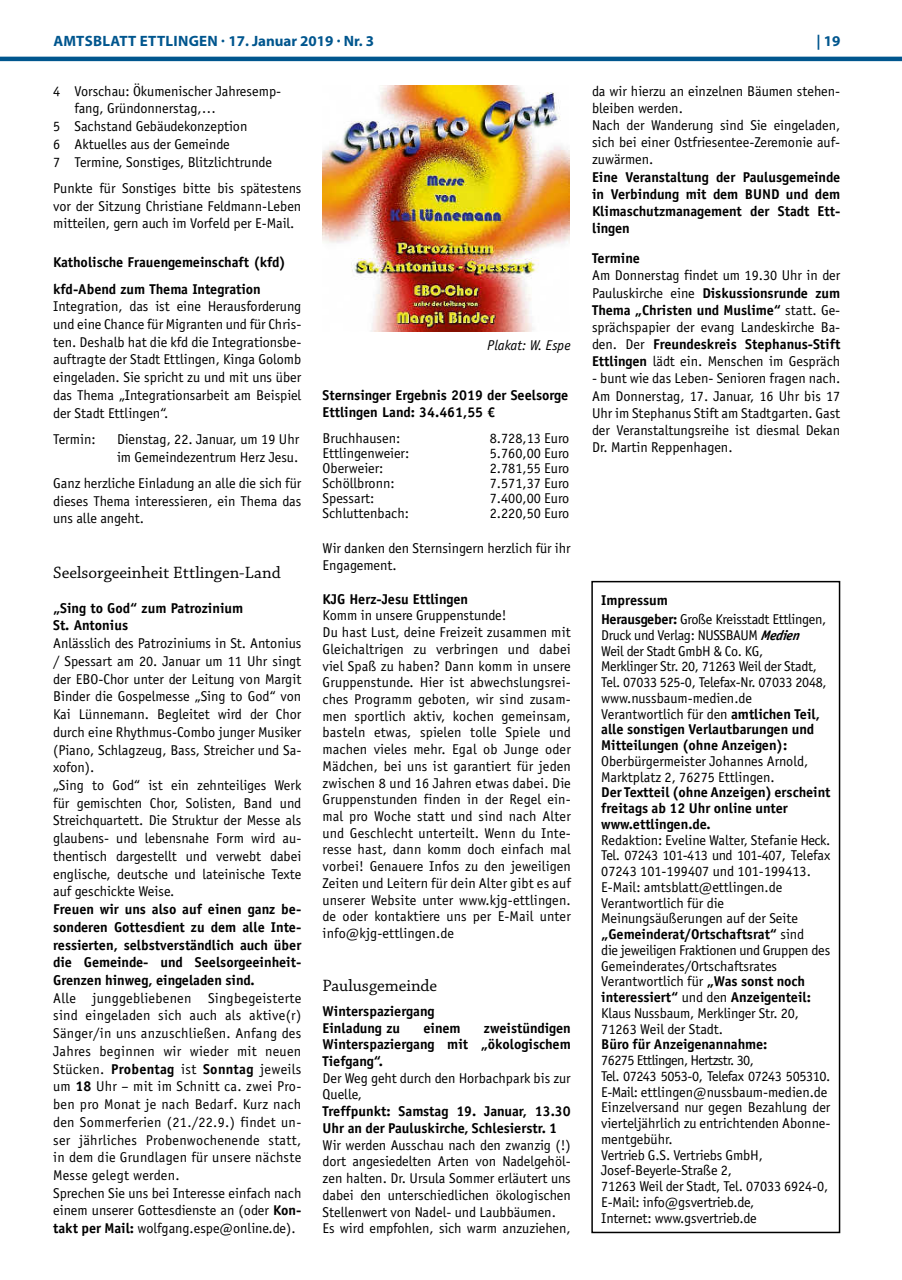
<style>
.page{position:relative;width:902px;height:1280px;background:#fff}
.page>*{position:absolute;margin:0;border:0;box-sizing:border-box;transform-origin:0 0}
.t1{font:17.25px "Chaparral Pro";color:#000}
.t2{font:700 15px "Myriad Pro";letter-spacing:.01em;color:#00568e}
.t3{font:14.25px/16.6px "Officina Sans";color:#000}
.t4{font:700 14.25px/17.7px "Officina Sans";color:#000}
.t5{font:14.25px/17.7px "Officina Sans";letter-spacing:.02em;color:#000}
.t6{font:14.25px/15.8px "Officina Sans";letter-spacing:-.02em;color:#000}
.t7{font:italic 14.25px "Officina Sans";color:#000}
.s1{font-weight:700}
.s2{font-weight:700;font-style:italic}
</style>
<div class="page">
<hr style="left:0;top:57px;width:901px;height:4px;background:#00568e">
<img style="left:322px;top:85px;width:247px;height:247px">
<div style="left:591px;top:581px;width:249px;height:652px;border:2px solid #000"></div>
<p class="t2" style="left:53px;top:31px;width:322px">AMTSBLATT ETTLINGEN · 17. Januar 2019 · Nr. 3</p>
<p class="t2" style="left:816px;top:31px;width:25px">| 19</p>
<p class="t3" style="left:53px;top:83px;width:229px">4 Vorschau: Ökumenischer Jahresemp-</p>
<p class="t3" style="left:74px;top:100px;width:143px">fang, Gründonnerstag,…</p>
<p class="t3" style="left:53px;top:118px;width:196px">5 Sachstand Gebäudekonzeption</p>
<p class="t3" style="left:53px;top:136px;width:178px">6 Aktuelles aus der Gemeinde</p>
<p class="t3" style="left:53px;top:154px;width:220px">7 Termine, Sonstiges, Blitzlichtrunde</p>
<p class="t3" style="left:53px;top:179px;width:250px;line-height:17.7px;text-align:justify">Punkte für Sonstiges bitte bis spätestens vor der Sitzung Christiane Feldmann-Leben mitteilen, gern auch im Vorfeld per E-Mail.</p>
<p class="t4" style="left:53px;top:249px;width:234px;line-height:26.2px">Katholische Frauengemeinschaft (kfd) kfd-Abend zum Thema Integration</p>
<p class="t3" style="left:53px;top:298px;width:250px;line-height:17.7px;text-align:justify">Integration, das ist eine Herausforderung und eine Chance für Migranten und für Chris&shy;ten. Deshalb hat die kfd die Integrationsbe&shy;auftragte der Stadt Ettlingen, Kinga Golomb eingeladen. Sie spricht zu und mit uns über das Thema „Integrationsarbeit am Beispiel der Stadt Ettlingen“.</p>
<p class="t3" style="left:53px;top:431px;width:44px">Termin:</p>
<p class="t3" style="left:117px;top:430px;width:184px;line-height:17.7px">Dienstag, 22. Januar, um 19 Uhr im Gemeindezentrum Herz Jesu.</p>
<p class="t3" style="left:53px;top:474px;width:250px;line-height:17.7px;text-align:justify">Ganz herzliche Einladung an alle die sich für dieses Thema interessieren, ein Thema das uns alle angeht.</p>
<p class="t1" style="left:53px;top:563px;width:229px">Seelsorgeeinheit Ettlingen-Land</p>
<p class="t4" style="left:53px;top:599px;width:192px">„Sing to God“ zum Patrozinium<br>St. Antonius</p>
<p class="t3" style="left:53px;top:634px;width:250px;line-height:17.7px">Anlässlich des Patroziniums in St. Antonius / Spessart am 20. Januar um 11 Uhr singt der EBO-Chor unter der Leitung von Margit Binder die Gospelmesse „Sing to God“ von Kai Lünnemann. Begleitet wird der Chor durch eine Rhythmus-Combo junger Musiker (Piano, Schlagzeug, Bass, Streicher und Sa&shy;xofon).<br>„Sing to God“ ist ein zehnteiliges Werk für gemischten Chor, Solisten, Band und Streichquartett. Die Struktur der Messe als glaubens- und lebensnahe Form wird au&shy;thentisch dargestellt und verwebt dabei englische, deutsche und lateinische Texte auf geschickte Weise.</p>
<p class="t4" style="left:53px;top:900px;width:250px;text-align:justify">Freuen wir uns also auf einen ganz be&shy;sonderen Gottesdient zu dem alle Inte&shy;ressierten, selbstverständlich auch über die Gemeinde- und Seelsorgeeinheit-Grenzen hinweg, eingeladen sind.</p>
<p class="t5" style="left:53px;top:989px;width:250px">Alle junggebliebenen Singbegeisterte sind eingeladen sich auch als aktive(r)<br>Sänger/in uns anzuschließen. Anfang des Jahres beginnen wir wieder mit neuen Stücken. <span class="s1">Probentag</span> ist <span class="s1">Sonntag</span> jeweils um <span class="s1">18</span> Uhr – mit im Schnitt ca. zwei Pro&shy;ben pro Monat je nach Bedarf. Kurz nach den Sommerferien (21./22.9.) findet un&shy;ser jährliches Probenwochenende statt, in dem die Grundlagen für unsere nächste Messe gelegt werden.<br>Sprechen Sie uns bei Interesse einfach nach einem unserer Gottesdienste an (oder <span class="s1">Kon&shy;takt per Mail:</span> wolfgang.espe@online.de).</p>
<p class="t3" style="left:592px;top:82px;width:250px;line-height:17.2px">da wir hierzu an einzelnen Bäumen stehen&shy;bleiben werden.<br>Nach der Wanderung sind Sie eingeladen, sich bei einer Ostfriesentee-Zeremonie auf&shy;zuwärmen.</p>
<p class="t4" style="left:592px;top:168px;width:250px;line-height:17.2px;text-align:justify">Eine Veranstaltung der Paulusgemeinde in Verbindung mit dem BUND und dem Klimaschutzmanagement der Stadt Ett&shy;lingen</p>
<p class="t4" style="left:592px;top:249px;width:49px">Termine</p>
<p class="t3" style="left:592px;top:267px;width:250px;line-height:17.2px;text-align:justify">Am Donnerstag findet um 19.30 Uhr in der Pauluskirche eine <span class="s1">Diskussionsrunde zum Thema „Christen und Muslime“</span> statt. Ge&shy;sprächspapier der evang Landeskirche Ba&shy;den. Der <span class="s1">Freundeskreis Stephanus-Stift Ettlingen</span> lädt ein. Menschen im Gespräch</p>
<p class="t3" style="left:592px;top:370px;width:250px;line-height:17.2px;text-align:justify">- bunt wie das Leben- Senioren fragen nach.<br>Am Donnerstag, 17. Januar, 16 Uhr bis 17<br>Uhr im Stephanus Stift am Stadtgarten. Gast der Veranstaltungsreihe ist diesmal Dekan Dr. Martin Reppenhagen.</p>
<p class="t7" style="left:487px;top:337px;width:85px">Plakat: W. Espe</p>
<p class="t4" style="left:322px;top:387px;width:247px;line-height:16.6px">Sternsinger Ergebnis 2019 der Seelsorge<br>Ettlingen Land: 34.461,55 €</p>
<p class="t3" style="left:322px;top:430px;width:79px">Bruchhausen:</p>
<p class="t3" style="left:489px;top:430px;width:81px">8.728,13 Euro</p>
<p class="t3" style="left:322px;top:445px;width:88px">Ettlingenweier:</p>
<p class="t3" style="left:489px;top:445px;width:81px">5.760,00 Euro</p>
<p class="t3" style="left:322px;top:460px;width:62px">Oberweier:</p>
<p class="t3" style="left:489px;top:460px;width:81px">2.781,55 Euro</p>
<p class="t3" style="left:322px;top:475px;width:74px">Schöllbronn:</p>
<p class="t3" style="left:489px;top:475px;width:81px">7.571,37 Euro</p>
<p class="t3" style="left:322px;top:490px;width:53px">Spessart:</p>
<p class="t3" style="left:489px;top:490px;width:81px">7.400,00 Euro</p>
<p class="t3" style="left:322px;top:504px;width:88px">Schluttenbach:</p>
<p class="t3" style="left:489px;top:504px;width:81px">2.220,50 Euro</p>
<p class="t3" style="left:322px;top:540px;width:250px">Wir danken den Sternsingern herzlich für ihr<br>Engagement.</p>
<p class="t4" style="left:322px;top:590px;width:147px">KJG Herz-Jesu Ettlingen</p>
<p class="t3" style="left:322px;top:607px;width:250px">Komm in unsere Gruppenstunde!<br>Du hast Lust, deine Freizeit zusammen mit Gleichaltrigen zu verbringen und dabei viel Spaß zu haben? Dann komm in unsere Gruppenstunde. Hier ist abwechslungsrei&shy;ches Programm geboten, wir sind zusam&shy;men sportlich aktiv, kochen gemeinsam, basteln etwas, spielen tolle Spiele und machen vieles mehr. Egal ob Junge oder Mädchen, bei uns ist garantiert für jeden zwischen 8 und 16 Jahren etwas dabei. Die Gruppenstunden finden in der Regel ein&shy;mal pro Woche statt und sind nach Alter und Geschlecht unterteilt. Wenn du Inte&shy;resse hast, dann komm doch einfach mal vorbei! Genauere Infos zu den jeweiligen Zeiten und Leitern für dein Alter gibt es auf unserer Website unter www.kjg-ettlingen. de oder kontaktiere uns per E-Mail unter info@kjg-ettlingen.de</p>
<p class="t1" style="left:322px;top:976px;width:116px">Paulusgemeinde</p>
<p class="t4" style="left:322px;top:1002px;width:113px;line-height:16.6px">Winterspaziergang<br>Einladung zu</p>
<p class="t6" style="left:601px;top:590px;width:227px;line-height:19.2px"><span class="s1">Impressum<br>Herausgeber:</span> Große Kreisstadt Ettlingen,</p>
<p class="t6" style="left:601px;top:627px;width:227px">Druck und Verlag: NUSSBAUM <span class="s2">Medien </span>Weil der Stadt GmbH &amp; Co. KG,<br>Merklinger Str. 20, 71263 Weil der Stadt, Tel. 07033 525-0, Telefax-Nr. 07033 2048, www.nussbaum-medien.de Verantwortlich für den <span class="s1">amtlichen Teil, alle sonstigen Verlautbarungen und Mitteilungen (ohne Anzeigen):</span></p>
<p class="t3" style="left:601px;top:753px;width:208px;line-height:15.8px">Oberbürgermeister Johannes Arnold,<br>Marktplatz 2, 76275 Ettlingen.</p>
<p class="t4" style="left:601px;top:784px;width:231px;line-height:15.8px">Der Textteil (ohne Anzeigen) erscheint freitags ab 12 Uhr online unter www.ettlingen.de.</p>
<p class="t3" style="left:601px;top:832px;width:231px;line-height:15.8px">Redaktion: Eveline Walter, Stefanie Heck.<br>Tel. 07243 101-413 und 101-407, Telefax 07243 101-199407 und 101-199413.<br>E-Mail: amtsblatt@ettlingen.de Verantwortlich für die Meinungsäußerungen auf der Seite <span class="s1">„Gemeinderat/Ortschaftsrat“</span> sind<br>die jeweiligen Fraktionen und Gruppen des Gemeinderates/Ortschaftsrates Verantwortlich für <span class="s1">„Was sonst noch interessiert“</span> und den <span class="s1">Anzeigenteil:<br></span>Klaus Nussbaum, Merklinger Str. 20, 71263 Weil der Stadt.</p>
<p class="t4" style="left:601px;top:1035px;width:168px">Büro für Anzeigenannahme:</p>
<p class="t3" style="left:601px;top:1052px;width:231px;line-height:15.8px">76275 Ettlingen, Hertzstr. 30,<br>Tel. 07243 5053-0, Telefax 07243 505310.<br>E-Mail: ettlingen@nussbaum-medien.de Einzelversand nur gegen Bezahlung der vierteljährlich zu entrichtenden Abonne&shy;mentgebühr.<br>Vertrieb G.S. Vertriebs GmbH, Josef-Beyerle-Straße 2,<br>71263 Weil der Stadt, Tel. 07033 6924-0, E-Mail: info@gsvertrieb.de,<br>Internet: www.gsvertrieb.de</p>
<p class="t4" style="left:322px;top:1019px;width:250px;line-height:16.6px;text-align:justify;text-indent:161px">zweistündigen Winterspaziergang mit „ökologischem Tiefgang“.</p>
<p class="t3" style="left:322px;top:1070px;width:250px">Der Weg geht durch den Horbachpark bis zur<br>Quelle,</p>
<p class="t4" style="left:322px;top:1103px;width:250px;line-height:16.6px">Treffpunkt: Samstag 19. Januar, 13.30<br>Uhr an der Pauluskirche, Schlesierstr. 1</p>
<p class="t3" style="left:322px;top:1136px;width:250px">Wir werden Ausschau nach den zwanzig (!) dort angesiedelten Arten von Nadelgehöl&shy;zen halten. Dr. Ursula Sommer erläutert uns dabei den unterschiedlichen ökologischen Stellenwert von Nadel- und Laubbäumen.<br>Es wird empfohlen, sich warm anzuziehen,</p>
<p class="t4" style="left:423px;top:1019px;width:39px">einem</p>
</div>
